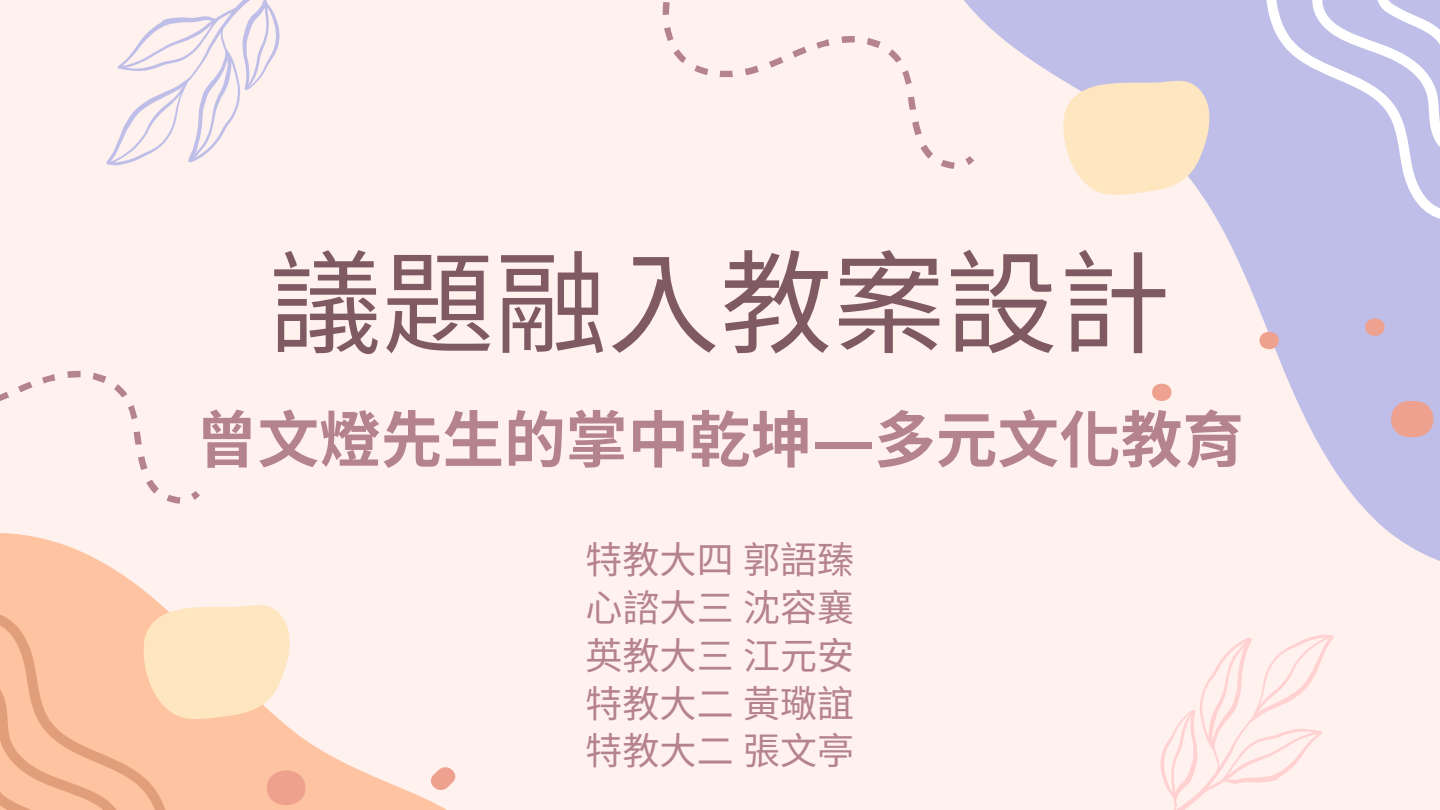
<style>
.page{position:relative;width:1440px;height:810px;background:#fff1ee}
.page>*{position:absolute;margin:0;border:0;box-sizing:border-box;transform-origin:0 0}
.t1{font:112.7px "Noto Sans CJ Ksc";color:#805a62}
.t2{font:700 61.7px "Noto Sans CJ Ksc";color:#b5838d}
.t3{font:37px "Noto Sans CJ Ksc";color:#b5838d}
.s1{font-family:"Noto Sans"}
</style>
<div class="page">
<svg style="left:964px;top:0;width:476px;height:561px"></svg>
<svg style="left:1024px;top:26px;width:216px;height:211px"></svg>
<svg style="left:1160px;top:634px;width:174px;height:176px"></svg>
<svg style="left:106px;top:0;width:174px;height:166px"></svg>
<svg style="left:1266px;top:0;width:174px;height:155px;background:#cac9ec"></svg>
<svg style="left:0;top:550px;width:456px;height:260px"></svg>
<svg style="left:1152px;top:155px;width:288px;height:282px;fill:#bfbee8"></svg>
<svg style="left:0;top:370px;width:180px;height:134px"></svg>
<svg style="left:191px;top:491px;width:9px;height:9px"></svg>
<svg style="left:662px;top:2px;width:293px;height:167px"></svg>
<svg style="left:965px;top:156px;width:9px;height:9px"></svg>
<p class="t1" style="left:269px;top:214px;width:903px">議題融入教案設計</p>
<p class="t2" style="left:196px;top:391px;width:1043px">曾文燈先生的掌中乾坤<span class="s1">—</span>多元文化教育</p>
<p class="t3" style="left:586px;top:530px;width:268px">特教大四郭語臻</p>
<p class="t3" style="left:586px;top:578px;width:270px">心諮大三沈容襄</p>
<p class="t3" style="left:586px;top:626px;width:265px">英教大三江元安</p>
<p class="t3" style="left:586px;top:674px;width:270px">特教大二黃璥誼</p>
<p class="t3" style="left:586px;top:721px;width:270px">特教大二張文亭</p>
</div>
